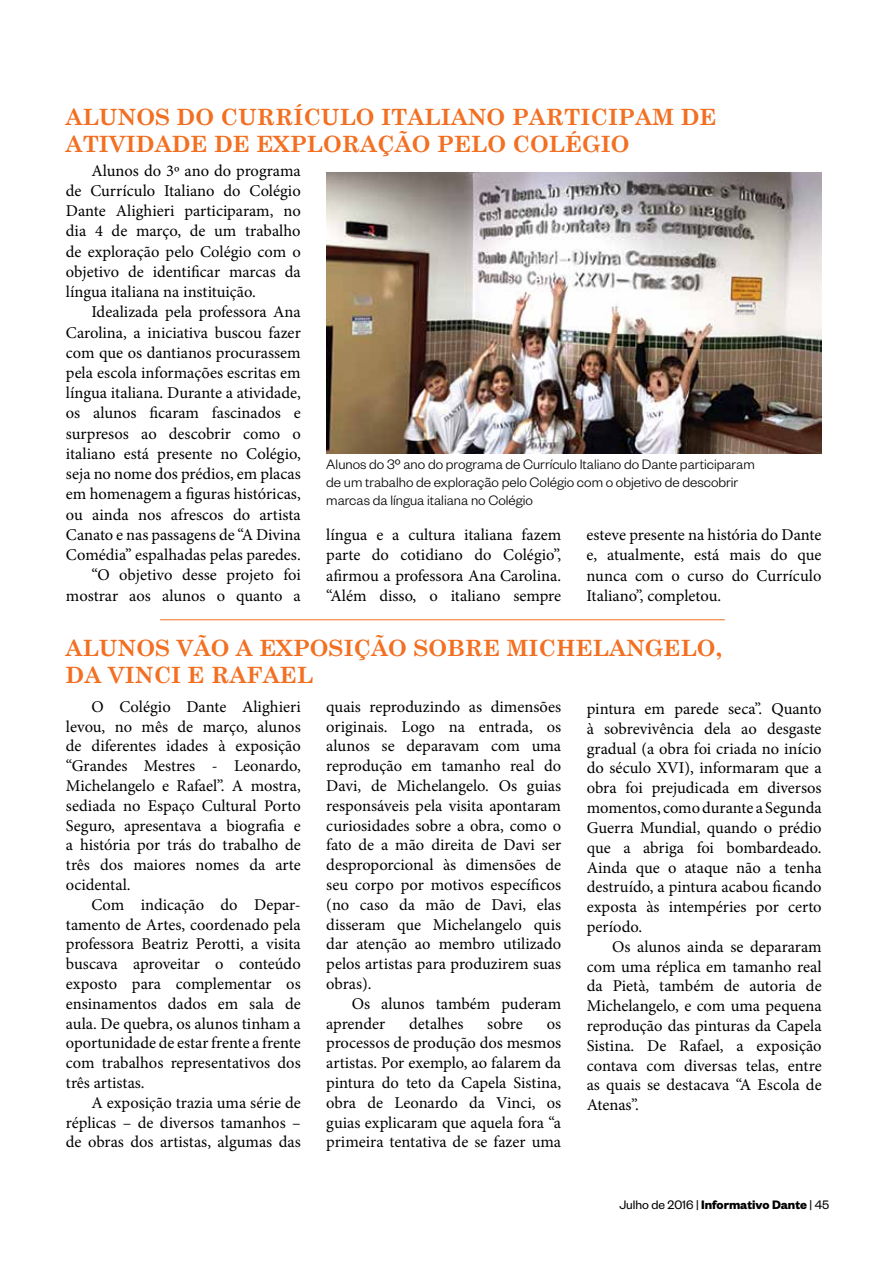
<style>
.page{position:relative;width:893px;height:1263px;background:#fff}
.page>*{position:absolute;margin:0;border:0;box-sizing:border-box;transform-origin:0 0}
.t1{font:700 22.5px/27px "Century Schoolbook";color:#f36f21}
.t2{font:16.5px/19.8px "Minion Pro";color:#000;text-align:justify}
.t3{font:300 15px/18px "Founders Grotesk";color:#000}
.t4{font:700 13.5px "Founders Grotesk";color:#000}
.s1{font-weight:400}
</style>
<div class="page">
<hr style="left:160px;top:619px;width:565px;height:1px;background:#f36f21">
<img style="left:326px;top:173px;width:496px;height:280px">
<h1 class="t1" style="left:66px;top:102px;width:652px">ALUNOS DO CURRÍCULO ITALIANO PARTICIPAM DE<br>ATIVIDADE DE EXPLORAÇÃO PELO COLÉGIO</h1>
<p class="t2" style="left:66px;top:160px;width:236px;line-height:20.2px;text-indent:26px">Alunos do 3º ano do programa de Currículo Italiano do Colégio Dante Alighieri participaram, no dia 4 de março, de um trabalho de exploração pelo Colégio com o objetivo de identificar marcas da língua italiana na instituição.</p>
<p class="t2" style="left:66px;top:302px;width:236px;line-height:20.2px;text-align:right">Idealizada pela professora Ana Carolina, a iniciativa buscou fazer com que os dantianos procurassem pela escola informações escritas em língua italiana. Durante a atividade, os alunos ficaram fascinados e surpresos ao descobrir como o italiano está presente no Colégio, seja no nome dos prédios, em placas em homenagem a figuras históricas, ou ainda nos afrescos do artista Canato e nas passagens de “A Divina Comédia” espalhadas pelas paredes. “O objetivo desse projeto foi mostrar aos alunos o quanto a</p>
<p class="t3" style="left:326px;top:454px;width:430px">Alunos do 3º ano do programa de Currículo Italiano do Dante participaram de um trabalho de exploração pelo Colégio com o objetivo de descobrir marcas da língua italiana no Colégio</p>
<p class="t2" style="left:326px;top:525px;width:236px;line-height:20.2px">língua e a cultura italiana fazem parte do cotidiano do Colégio”, afirmou a professora Ana Carolina. “Além disso, o italiano sempre</p>
<p class="t2" style="left:587px;top:525px;width:236px;line-height:20.2px">esteve presente na história do Dante e, atualmente, está mais do que nunca com o curso do Currículo Italiano”, completou.</p>
<h1 class="t1" style="left:66px;top:633px;width:658px">ALUNOS VÃO A EXPOSIÇÃO SOBRE MICHELANGELO,<br>DA VINCI E RAFAEL</h1>
<p class="t2" style="left:66px;top:697px;width:236px;text-indent:26px">O Colégio Dante Alighieri levou, no mês de março, alunos de diferentes idades à exposição “Grandes Mestres - Leonardo, Michelangelo e Rafael”. A mostra, sediada no Espaço Cultural Porto Seguro, apresentava a biografia e a história por trás do trabalho de três dos maiores nomes da arte ocidental.</p>
<p class="t2" style="left:66px;top:895px;width:236px;text-indent:26px">Com indicação do Depar&shy;tamento de Artes, coordenado pela professora Beatriz Perotti, a visita buscava aproveitar o conteúdo exposto para complementar os ensinamentos dados em sala de aula. De quebra, os alunos tinham a oportunidade de estar frente a frente com trabalhos representativos dos três artistas.</p>
<p class="t2" style="left:66px;top:1093px;width:236px;text-indent:26px">A exposição trazia uma série de réplicas – de diversos tamanhos – de obras dos artistas, algumas das</p>
<p class="t2" style="left:326px;top:697px;width:236px">quais reproduzindo as dimensões originais. Logo na entrada, os alunos se deparavam com uma reprodução em tamanho real do Davi, de Michelangelo. Os guias responsáveis pela visita apontaram curiosidades sobre a obra, como o fato de a mão direita de Davi ser desproporcional às dimensões de seu corpo por motivos específicos (no caso da mão de Davi, elas disseram que Michelangelo quis dar atenção ao membro utilizado pelos artistas para produzirem suas obras).</p>
<p class="t2" style="left:326px;top:994px;width:236px;text-indent:26px">Os alunos também puderam aprender</p>
<p class="t2" style="left:587px;top:699px;width:236px">pintura em parede seca”. Quanto à sobrevivência dela ao desgaste gradual (a obra foi criada no início do século XVI), informaram que a obra foi prejudicada em diversos momentos, como durante a Segunda Guerra Mundial, quando o prédio que a abriga foi bombardeado.<br>Ainda que o ataque não a tenha destruído, a pintura acabou ficando exposta às intempéries por certo período.</p>
<p class="t2" style="left:587px;top:937px;width:236px;text-indent:26px">Os alunos ainda se depararam com uma réplica em tamanho real da Pietà, também de autoria de Michelangelo, e com uma pequena reprodução das pinturas da Capela Sistina. De Rafael, a exposição contava com diversas telas, entre as quais se destacava “A Escola de Atenas”.</p>
<p class="t2" style="left:409px;top:1013px;width:56px">detalhes</p>
<p class="t2" style="left:487px;top:1013px;width:37px">sobre</p>
<p class="t2" style="left:326px;top:1013px;width:236px;text-indent:220px">os processos de produção dos mesmos artistas. Por exemplo, ao falarem da pintura do teto da Capela Sistina, obra de Leonardo da Vinci, os guias explicaram que aquela fora “a primeira tentativa de se fazer uma</p>
<p class="t4" style="left:619px;top:1196px;width:211px"><span class="s1">Julho de 2016 |</span> Informativo Dante <span class="s1">| 45</span></p>
</div>
